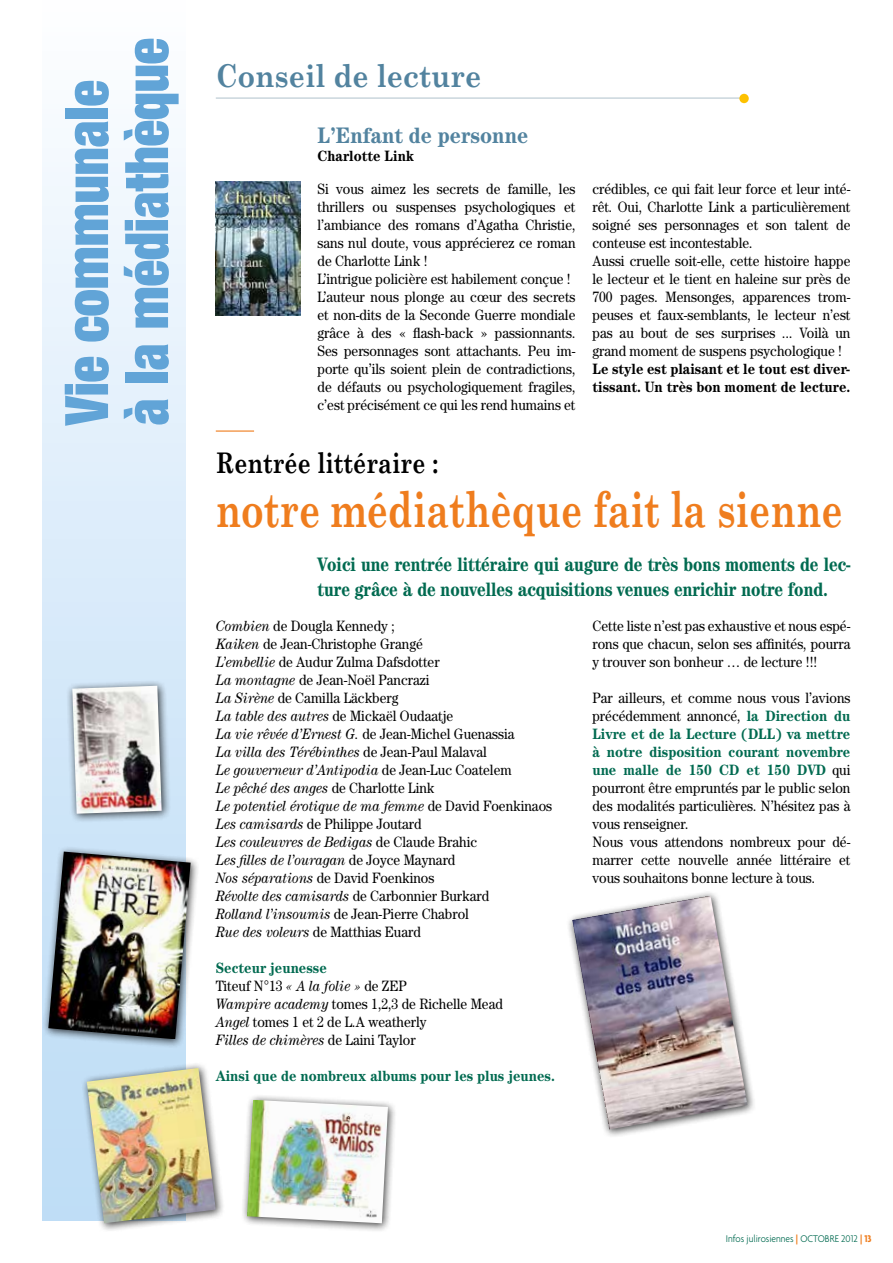
<style>
.page{position:relative;width:893px;height:1263px;background:#fff}
.page>*{position:absolute;margin:0;border:0;box-sizing:border-box;transform-origin:0 0}
.t1{font:900 expanded 60px/60px "Helvetica Neue";color:#61a4d7;scale:.9 1}
.t2{font:700 49.5px "Century Schoolbook";color:#ef7d1e;scale:.75 1}
.t3{font:700 31.5px "Century Schoolbook";color:#52839f;scale:.9 1}
.t4{font:700 28.5px "Century Schoolbook";color:#000;scale:.8 1}
.t5{font:700 22.5px "Century";color:#52839f;scale:.9 1}
.t6{font:700 condensed 19.5px/25.5px "Century";color:#006a50}
.t7{font:15px/18px "Century";color:#000;scale:.9 1}
.t8{font:700 15px/18px "Century";color:#000;scale:.9 1}
.t9{font:700 15px "Century";color:#006a50;scale:.9 1}
.t10{font:300 10.5px "Agenda";color:#006a50;scale:.9 1}
.s1{font-style:italic}
.s2{font-weight:700;color:#006a50}
.s3{font-weight:700;color:#ef7d1e}
</style>
<div class="page">
<svg style="left:43px;top:148px;width:142px;height:1072px;background:#dfeefa"></svg>
<hr style="left:216px;top:97px;width:529px;height:2px;background:#cad6dd">
<div style="left:739px;top:94px;width:10px;height:9px;background:#fdc100;border-radius:50%"></div>
<img style="left:216px;top:182px;width:84px;height:133px">
<div style="left:81px;top:1062px;width:144px;height:170px;background:#000;opacity:.75"></div>
<img style="left:87px;top:1068px;width:129px;height:155px">
<div style="left:241px;top:1093px;width:156px;height:139px;background:#000;opacity:.75"></div>
<img style="left:247px;top:1100px;width:141px;height:123px">
<div style="left:66px;top:679px;width:105px;height:144px;background:#000;opacity:.75"></div>
<img style="left:72px;top:686px;width:90px;height:128px">
<div style="left:566px;top:889px;width:190px;height:249px;background:#000;opacity:.75"></div>
<img style="left:572px;top:896px;width:175px;height:233px">
<div style="left:42px;top:845px;width:158px;height:203px;background:#000;opacity:.75"></div>
<img style="left:48px;top:851px;width:143px;height:188px">
<hr style="left:216px;top:430px;width:38px;height:2px;background:#ef7d1e">
<h1 class="t1" style="left:55px;top:425px;width:431px;rotate:-90deg">Vie communale<br>à la médiathèque</h1>
<h3 class="t3" style="left:216px;top:57px;width:297px">Conseil de lecture</h3>
<h3 class="t5" style="left:317px;top:122px;width:236px">L’Enfant de personne</h3>
<p class="t8" style="left:317px;top:147px;width:109px">Charlotte Link</p>
<p class="t7" style="left:317px;top:179px;width:288px">Si vous aimez les secrets de famille, les thrillers ou suspenses psychologiques et l’ambiance des romans d’Agatha Christie, sans nul doute, vous apprécierez ce roman de Charlotte Link !<br>L’intrigue policière est habilement conçue !<br>L’auteur nous plonge au cœur des secrets et non-dits de la Seconde Guerre mondiale grâce à des « flash-back » passionnants.<br>Ses personnages sont attachants. Peu im&shy;porte qu’ils soient plein de contradictions, de défauts ou psychologiquement fragiles, c’est précisément ce qui les rend humains et</p>
<p class="t7" style="left:592px;top:179px;width:288px">crédibles, ce qui fait leur force et leur inté&shy;rêt. Oui, Charlotte Link a particulièrement soigné ses personnages et son talent de conteuse est incontestable.<br>Aussi cruelle soit-elle, cette histoire happe le lecteur et le tient en haleine sur près de 700 pages. Mensonges, apparences trom&shy;peuses et faux-semblants, le lecteur n’est pas au bout de ses surprises ... Voilà un grand moment de suspens psychologique !</p>
<p class="t8" style="left:592px;top:359px;width:288px">Le style est plaisant et le tout est diver&shy;tissant. Un très bon moment de lecture.</p>
<h3 class="t4" style="left:216px;top:445px;width:280px">Rentrée littéraire :</h3>
<h2 class="t2" style="left:216px;top:479px;width:837px">notre médiathèque fait la sienne</h2>
<h3 class="t6" style="left:317px;top:551px;width:534px">Voici une rentrée littéraire qui augure de très bons moments de lec&shy;ture grâce à de nouvelles acquisitions venues enrichir notre fond.</h3>
<p class="t7" style="left:216px;top:617px;width:375px"><span class="s1">Combien</span> de Dougla Kennedy ;<br><span class="s1">Kaiken</span> de Jean-Christophe Grangé<br><span class="s1">L’embellie</span> de Audur Zulma Dafsdotter<br><span class="s1">La montagne</span> de Jean-Noël Pancrazi<br><span class="s1">La Sirène</span> de Camilla Läckberg<br><span class="s1">La table des autres</span> de Mickaël Oudaatje<br><span class="s1">La vie rêvée d’Ernest G.</span> de Jean-Michel Guenassia<br><span class="s1">La villa des Térébinthes</span> de Jean-Paul Malaval<br><span class="s1">Le gouverneur d’Antipodia</span> de Jean-Luc Coatelem<br><span class="s1">Le pêché des anges</span> de Charlotte Link<br><span class="s1">Le potentiel érotique de ma femme</span> de David Foenkinaos <span class="s1">Les camisards</span> de Philippe Joutard<br><span class="s1">Les couleuvres de Bedigas</span> de Claude Brahic<br><span class="s1">Les filles de l’ouragan</span> de Joyce Maynard<br><span class="s1">Nos séparations</span> de David Foenkinos<br><span class="s1">Révolte des camisards</span> de Carbonnier Burkard<br><span class="s1">Rolland l’insoumis</span> de Jean-Pierre Chabrol<br><span class="s1">Rue des voleurs</span> de Matthias Euard</p>
<p class="t7" style="left:216px;top:959px;width:321px"><span class="s2">Secteur jeunesse<br></span>Titeuf N°13 <span class="s1">« A la folie »</span> de ZEP<br><span class="s1">Wampire academy</span> tomes 1,2,3 de Richelle Mead<br><span class="s1">Angel</span> tomes 1 et 2 de L.A weatherly<br><span class="s1">Filles de chimères</span> de Laini Taylor</p>
<p class="t9" style="left:216px;top:1067px;width:378px">Ainsi que de nombreux albums pour les plus jeunes.</p>
<p class="t7" style="left:592px;top:617px;width:288px;text-align:justify">Cette liste n’est pas exhaustive et nous espé&shy;rons que chacun, selon ses affinités, pourra y trouver son bonheur … de lecture !!!</p>
<p class="t7" style="left:592px;top:689px;width:288px">Par ailleurs, et comme nous vous l’avions précédemment annoncé, <span class="s2">la Direction du Livre et de la Lecture (DLL) va mettre à notre disposition courant novembre une malle de 150 CD et 150 DVD</span> qui pourront être empruntés par le public selon des modalités particulières. N’hésitez pas à vous renseigner.<br>Nous vous attendons nombreux pour dé&shy;marrer cette nouvelle année littéraire et vous souhaitons bonne lecture à tous.</p>
<p class="t10" style="left:726px;top:1232px;width:164px">Infos julirosiennes <span class="s3">|</span> octobre 2012 <span class="s3">| 13</span></p>
</div>
